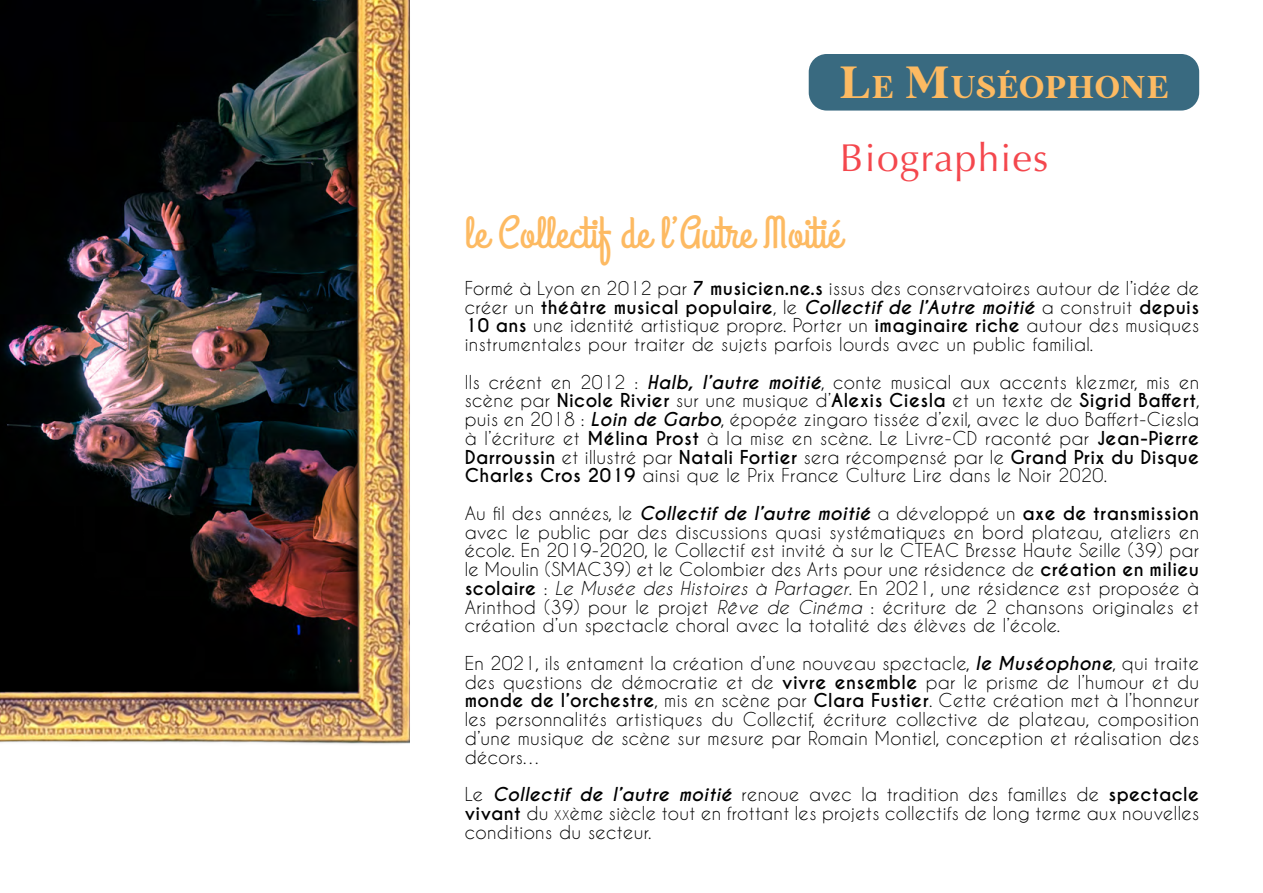
<style>
.page{position:relative;width:1263px;height:893px;background:#fff}
.page>*{position:absolute;margin:0;border:0;box-sizing:border-box;transform-origin:0 0}
.t1{font:45px "Grand Hotel";color:#fdba62}
.t2{font:39px "Optima";letter-spacing:.03em;color:#f4474d}
.t3{font:31.5px "MADE Sunflower";letter-spacing:.055em;color:#fdba62}
.t4{font:18px/18.8px "Caviar Dreams";letter-spacing:.02em;color:#000;text-align:justify}
.s1{font-size:45px}
.s2{font-weight:700}
.s3{font-weight:700;font-style:italic}
.s4{font-style:italic}
.s5{font-size:12.6px}
</style>
<div class="page">
<div style="left:809px;top:54px;width:390px;height:57px;background:#396a80;border-radius:18px"></div>
<img style="left:0;top:0;width:410px;height:743px">
<h3 class="t3" style="left:840px;top:70px;width:329px"><span class="s1">L</span>E <span class="s1">M</span>USÉOPHONE</h3>
<h2 class="t2" style="left:840px;top:136px;width:210px">Biographies</h2>
<h1 class="t1" style="left:465px;top:204px;width:378px">le Collectif de l’Autre Moitié</h1>
<p class="t4" style="left:465px;top:278px;width:736px">Formé à Lyon en 2012 par <span class="s2">7 musicien.ne.s</span> issus des conservatoires autour de l’idée de créer un <span class="s2">théâtre musical populaire</span>, le <span class="s3">Collectif de l’Autre moitié</span> a construit <span class="s2">depuis 10 ans</span> une identité artistique propre. Porter un <span class="s2">imaginaire riche</span> autour des musiques instrumentales pour traiter de sujets parfois lourds avec un public familial.</p>
<p class="t4" style="left:465px;top:372px;width:737px">Ils créent en 2012 : <span class="s3">Halb, l’autre moitié</span>, conte musical aux accents klezmer, mis en scène par <span class="s2">Nicole Rivier</span> sur une musique d’<span class="s2">Alexis Ciesla</span> et un texte de <span class="s2">Sigrid Baffert</span>, puis en 2018 : <span class="s3">Loin de Garbo</span>, épopée zingaro tissée d’exil, avec le duo Baffert-Ciesla à l’écriture et <span class="s2">Mélina Prost</span> à la mise en scène. Le Livre-CD raconté par <span class="s2">Jean‑Pierre Darroussin</span> et illustré par <span class="s2">Natali Fortier</span> sera récompensé par le <span class="s2">Grand Prix du Disque Charles Cros 2019</span> ainsi que le Prix France Culture Lire dans le Noir 2020.</p>
<p class="t4" style="left:465px;top:503px;width:736px">Au fil des années, le <span class="s3">Collectif de l’autre moitié</span> a développé un <span class="s2">axe de transmission </span>avec le public par des discussions quasi systématiques en bord plateau, ateliers en école. En 2019-2020, le Collectif est invité à sur le CTEAC Bresse Haute Seille (39) par le Moulin (SMAC39) et le Colombier des Arts pour une résidence de <span class="s2">création en milieu scolaire</span> : <span class="s4">Le Musée des Histoires à Partager</span>. En 2021, une résidence est proposée à Arinthod (39) pour le projet <span class="s4">Rêve de Cinéma</span> : écriture de 2 chansons originales et création d’un spectacle choral avec la totalité des élèves de l’école.</p>
<p class="t4" style="left:465px;top:653px;width:736px">En 2021, ils entament la création d’une nouveau spectacle, <span class="s3">le Muséophone</span>, qui traite des questions de démocratie et de <span class="s2">vivre ensemble</span> par le prisme de l’humour et du <span class="s2">monde de l’orchestre</span>, mis en scène par <span class="s2">Clara Fustier</span>. Cette création met à l’honneur les personnalités artistiques du Collectif, écriture collective de plateau, composition d’une musique de scène sur mesure par Romain Montiel, conception et réalisation des décors…</p>
<p class="t4" style="left:465px;top:785px;width:736px">Le <span class="s3">Collectif de l’autre moitié</span> renoue avec la tradition des familles de <span class="s2">spectacle vivant</span> du <span class="s5">xx</span>ème siècle tout en frottant les projets collectifs de long terme aux nouvelles conditions du secteur.</p>
</div>
